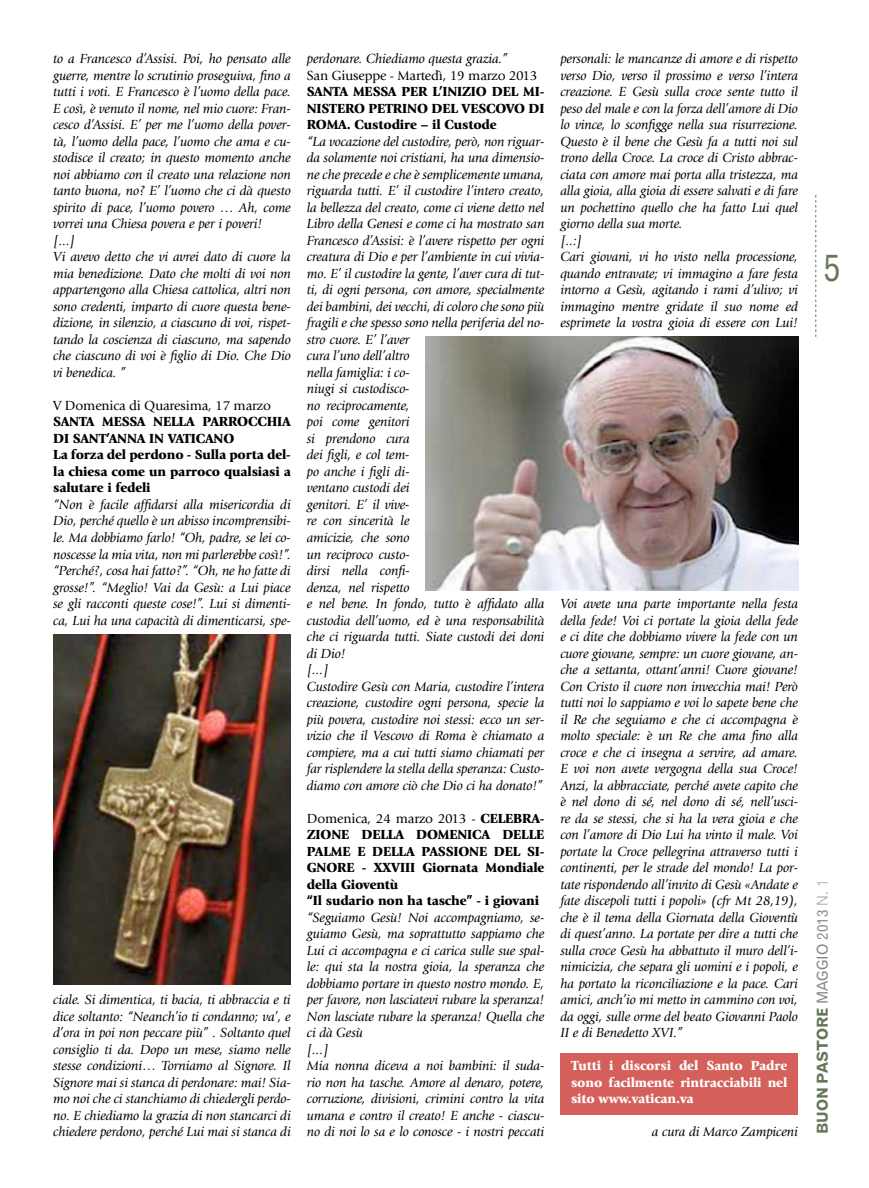
<style>
.page{position:relative;width:869px;height:1188px;background:#fff}
.page>*{position:absolute;margin:0;border:0;box-sizing:border-box;transform-origin:0 0}
.t1{font:37.5px "Gothic 720 BT Roman B";color:#64775b;scale:.9 1}
.t2{font:15px "Gothic 720 BT Bold B";color:#64775b}
.t3{font:italic 13.75px/16.5px "Giovanni Std";letter-spacing:-.01em;color:#000}
.t4{font:900 13.75px/16.5px "Giovanni Std";letter-spacing:-.01em;color:#000}
.t5{font:900 13.75px/16.5px "Giovanni Std";letter-spacing:-.01em;color:#fff;text-align:justify}
.t6{font:13.75px "Giovanni Std";letter-spacing:-.01em;color:#000}
.s1{font-weight:400}
.s2{font-family:"Gothic 720 BT Roman B";color:#878787}
.s3{font-family:"Gothic 720 BT Light B";color:#878787}
</style>
<div class="page">
<svg style="left:815px;top:195px;width:1px;height:142px"></svg>
<div style="left:560px;top:1052px;width:237px;height:61px;background:#d5605b"></div>
<img style="left:53px;top:634px;width:238px;height:349px">
<img style="left:425px;top:337px;width:372px;height:253px">
<p class="t3" style="left:53px;top:51px;width:239px">to a Francesco d’Assisi. Poi, ho pensato alle guerre, mentre lo scrutinio proseguiva, fino a tutti i voti. E Francesco è l’uomo della pace.<br>E così, è venuto il nome, nel mio cuore: Fran&shy;cesco d’Assisi. E’ per me l’uomo della pover&shy;tà, l’uomo della pace, l’uomo che ama e cu&shy;stodisce il creato; in questo momento anche noi abbiamo con il creato una relazione non tanto buona, no? E’ l’uomo che ci dà questo spirito di pace, l’uomo povero … Ah, come vorrei una Chiesa povera e per i poveri!<br>[...]<br>Vi avevo detto che vi avrei dato di cuore la mia benedizione. Dato che molti di voi non appartengono alla Chiesa cattolica, altri non sono credenti, imparto di cuore questa bene&shy;dizione, in silenzio, a ciascuno di voi, rispet&shy;tando la coscienza di ciascuno, ma sapendo che ciascuno di voi è figlio di Dio. Che Dio vi benedica. ”</p>
<p class="t6" style="left:53px;top:397px;width:219px">V Domenica di Quaresima, 17 marzo</p>
<p class="t4" style="left:53px;top:413px;width:239px">SANTA MESSA NELLA PARROCCHIA<br>DI SANT’ANNA IN VATICANO<br>La forza del perdono - Sulla porta del&shy;la chiesa come un parroco qualsiasi a salutare i fedeli</p>
<p class="t3" style="left:53px;top:496px;width:239px;text-align:justify">“Non è facile affidarsi alla misericordia di Dio, perché quello è un abisso incomprensibi&shy;le. Ma dobbiamo farlo! “Oh, padre, se lei co&shy;noscesse la mia vita, non mi parlerebbe così!”. “Perché?, cosa hai fatto?”. “Oh, ne ho fatte di grosse!”. “Meglio! Vai da Gesù: a Lui piace se gli racconti queste cose!”. Lui si dimenti&shy;ca, Lui ha una capacità di dimenticarsi, spe-</p>
<p class="t3" style="left:53px;top:991px;width:239px;text-align:justify">ciale. Si dimentica, ti bacia, ti abbraccia e ti dice soltanto: “Neanch’io ti condanno; va’, e d’ora in poi non peccare più” . Soltanto quel consiglio ti da. Dopo un mese, siamo nelle stesse condizioni… Torniamo al Signore. Il Signore mai si stanca di perdonare: mai! Sia&shy;mo noi che ci stanchiamo di chiedergli perdo&shy;no. E chiediamo la grazia di non stancarci di chiedere perdono, perché Lui mai si stanca di</p>
<p class="t3" style="left:306px;top:51px;width:203px">perdonare. Chiediamo questa grazia.”</p>
<p class="t6" style="left:306px;top:67px;width:232px">San Giuseppe - Martedì, 19 marzo 2013</p>
<p class="t4" style="left:306px;top:83px;width:239px;text-align:justify">SANTA MESSA PER L’INIZIO DEL MI-NISTERO PETRINO DEL VESCOVO DI ROMA. Custodire – il Custode</p>
<p class="t3" style="left:306px;top:133px;width:239px">“La vocazione del custodire, però, non riguar&shy;da solamente noi cristiani, ha una dimensio&shy;ne che precede e che è semplicemente umana, riguarda tutti. E’ il custodire l’intero creato, la bellezza del creato, come ci viene detto nel Libro della Genesi e come ci ha mostrato san Francesco d’Assisi: è l’avere rispetto per ogni creatura di Dio e per l’ambiente in cui vivia&shy;mo. E’ il custodire la gente, l’aver cura di tut&shy;ti, di ogni persona, con amore, specialmente dei bambini, dei vecchi, di coloro che sono più fragili e che spesso sono nella periferia del no&shy;stro cuore. E’ l’aver<br>cura l’uno dell’altro<br>nella famiglia: i co-<br>niugi si custodisco-<br>no reciprocamente,<br>poi come genitori<br>si prendono cura<br>dei figli, e col tem-<br>po anche i figli di-<br>ventano custodi dei<br>genitori. E’ il vive-<br>re con sincerità le<br>amicizie, che sono<br>un reciproco custo-<br>dirsi nella confi-<br>denza, nel rispetto<br>e nel bene. In fondo, tutto è affidato alla custodia dell’uomo, ed è una responsabilità che ci riguarda tutti. Siate custodi dei doni di Dio!<br>[...]<br>Custodire Gesù con Maria, custodire l’intera creazione, custodire ogni persona, specie la più povera, custodire noi stessi: ecco un ser&shy;vizio che il Vescovo di Roma è chiamato a compiere, ma a cui tutti siamo chiamati per far risplendere la stella della speranza: Custo&shy;diamo con amore ciò che Dio ci ha donato!”</p>
<p class="t4" style="left:306px;top:809px;width:239px"><span class="s1">Domenica, 24 marzo 2013 -</span> CELEBRA-<br>ZIONE DELLA DOMENICA DELLE<br>PALME E DELLA PASSIONE DEL SI-<br>GNORE - XXVIII Giornata Mondiale della Gioventù<br>“Il sudario non ha tasche” - i giovani</p>
<p class="t3" style="left:306px;top:909px;width:239px">“Seguiamo Gesù! Noi accompagniamo, se&shy;guiamo Gesù, ma soprattutto sappiamo che Lui ci accompagna e ci carica sulle sue spal&shy;le: qui sta la nostra gioia, la speranza che dobbiamo portare in questo nostro mondo. E, per favore, non lasciatevi rubare la speranza!<br>Non lasciate rubare la speranza! Quella che ci dà Gesù<br>[...]<br>Mia nonna diceva a noi bambini: il suda&shy;rio non ha tasche. Amore al denaro, potere, corruzione, divisioni, crimini contro la vita umana e contro il creato! E anche - ciascu&shy;no di noi lo sa e lo conosce - i nostri peccati</p>
<p class="t3" style="left:560px;top:51px;width:239px">personali: le mancanze di amore e di rispetto verso Dio, verso il prossimo e verso l’intera creazione. E Gesù sulla croce sente tutto il peso del male e con la forza dell’amore di Dio lo vince, lo sconfigge nella sua risurrezione.<br>Questo è il bene che Gesù fa a tutti noi sul trono della Croce. La croce di Cristo abbrac&shy;ciata con amore mai porta alla tristezza, ma alla gioia, alla gioia di essere salvati e di fare un pochettino quello che ha fatto Lui quel giorno della sua morte.<br>[..:]<br>Cari giovani, vi ho visto nella processione, quando entravate; vi immagino a fare festa intorno a Gesù, agitando i rami d’ulivo; vi immagino mentre gridate il suo nome ed esprimete la vostra gioia di essere con Lui!</p>
<p class="t3" style="left:560px;top:595px;width:239px;text-align:justify">Voi avete una parte importante nella festa della fede! Voi ci portate la gioia della fede e ci dite che dobbiamo vivere la fede con un cuore giovane, sempre: un cuore giovane, an&shy;che a settanta, ottant’anni! Cuore giovane!<br>Con Cristo il cuore non invecchia mai! Però tutti noi lo sappiamo e voi lo sapete bene che il Re che seguiamo e che ci accompagna è molto speciale: è un Re che ama fino alla croce e che ci insegna a servire, ad amare.<br>E voi non avete vergogna della sua Croce!<br>Anzi, la abbracciate, perché avete capito che è nel dono di sé, nel dono di sé, nell’usci&shy;re da se stessi, che si ha la vera gioia e che con l’amore di Dio Lui ha vinto il male. Voi portate la Croce pellegrina attraverso tutti i continenti, per le strade del mondo! La por&shy;tate rispondendo all’invito di Gesù «Andate e fate discepoli tutti i popoli» (cfr Mt 28,19), che è il tema della Giornata della Gioventù di quest’anno. La portate per dire a tutti che sulla croce Gesù ha abbattuto il muro dell’i&shy;nimicizia, che separa gli uomini e i popoli, e ha portato la riconciliazione e la pace. Cari amici, anch’io mi metto in cammino con voi, da oggi, sulle orme del beato Giovanni Paolo II e di Benedetto XVI.”</p>
<p class="t5" style="left:570px;top:1057px;width:218px">Tutti i discorsi del Santo Padre sono facilmente rintracciabili nel sito www.vatican.va</p>
<p class="t3" style="left:651px;top:1123px;width:147px">a cura di Marco Zampiceni</p>
<h1 class="t1" style="left:822px;top:245px;width:21px">5</h1>
<p class="t2" style="left:813px;top:1133px;width:256px;rotate:-90deg">BUON PASTORE <span class="s2">MAGGIO 2013</span> <span class="s3">N. 1</span></p>
</div>
